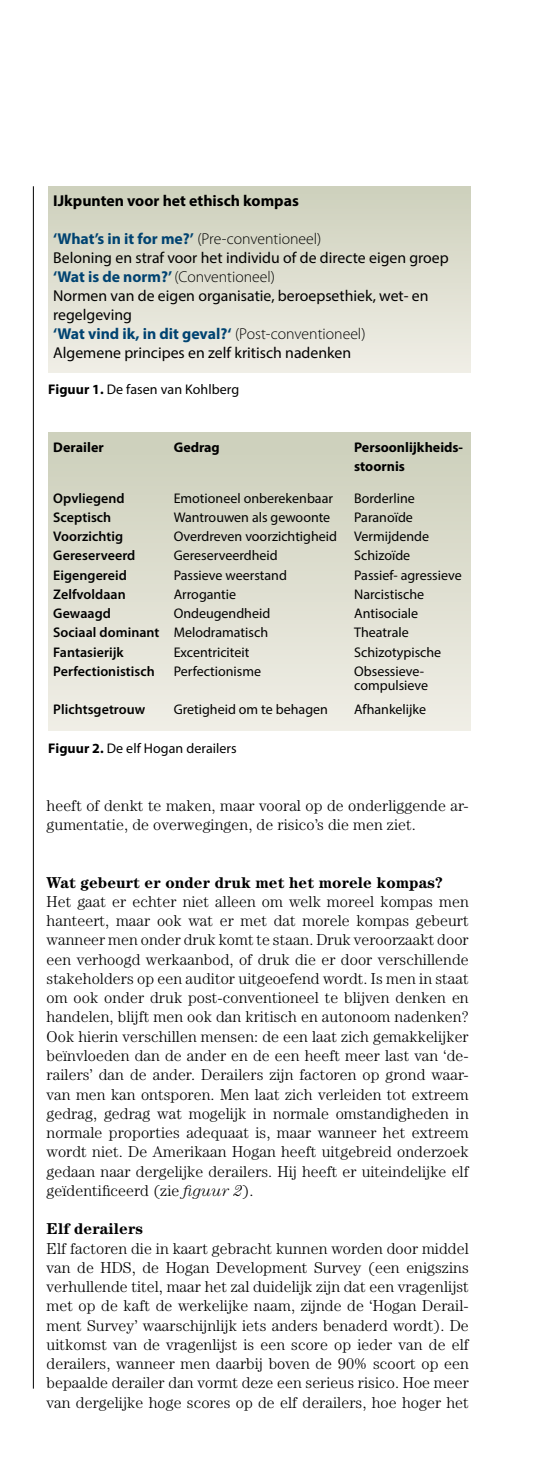
<style>
.page{position:relative;width:537px;height:1474px;background:#fff}
.page>*{position:absolute;margin:0;border:0;box-sizing:border-box;transform-origin:0 0}
.t1{font:300 15.75px/19.2px "Century LT";letter-spacing:.005em;color:#000;text-align:justify}
.t2{font:15.75px/18.9px "Myriad Pro";color:#000}
.t3{font:700 15.75px "Century LT";letter-spacing:.005em;color:#000}
.t4{font:700 15.75px "Myriad Pro";color:#000}
.t5{font:14px/19.2px "Myriad Pro";color:#000}
.t6{font:600 14px/19.2px "Myriad Pro";letter-spacing:.005em;color:#000}
.t7{font:700 14px/19.2px "Myriad Pro";color:#000}
.s1{font-weight:700;color:#004371}
.s2{font-weight:300}
.s3{font-weight:700}
.s4{font-style:italic}
</style>
<div class="page">
<hr style="left:33px;top:186px;width:1px;height:1202px;background:#000">
<div style="left:48px;top:186px;width:422px;height:186px;background:linear-gradient(to bottom,#cdd0bc,#f0eee6)"></div>
<div style="left:48px;top:433px;width:422px;height:297px;background:linear-gradient(to bottom,#cccfbb,#f0eee6)"></div>
<p class="t4" style="left:53px;top:191px;width:247px">IJkpunten voor het ethisch kompas</p>
<p class="t2" style="left:53px;top:229px;width:397px"><span class="s1">‘What’s in it for me?’</span> <span class="s2">(Pre-conventioneel)<br></span>Beloning en straf voor het individu of de directe eigen groep <span class="s1">‘Wat is de norm?’</span> <span class="s2">(Conventioneel)<br></span>Normen van de eigen organisatie, beroepsethiek, wet- en regelgeving<br><span class="s1">‘Wat vind ik, in dit geval?‘</span> <span class="s2">(Post-conventioneel)<br></span>Algemene principes en zelf kritisch nadenken</p>
<p class="t5" style="left:48px;top:379px;width:192px"><span class="s3">Figuur 1.</span> De fasen van Kohlberg</p>
<p class="t7" style="left:53px;top:437px;width:52px">Derailer</p>
<p class="t7" style="left:173px;top:437px;width:48px">Gedrag</p>
<p class="t7" style="left:354px;top:437px;width:110px">Persoonlijkheids&shy;stoornis</p>
<p class="t5" style="left:173px;top:488px;width:161px">Emotioneel onberekenbaar</p>
<p class="t5" style="left:354px;top:488px;width:62px">Borderline</p>
<p class="t5" style="left:173px;top:507px;width:158px">Wantrouwen als gewoonte</p>
<p class="t6" style="left:53px;top:488px;width:108px">Opvliegend<br>Sceptisch<br>Voorzichtig<br>Gereserveerd<br>Eigengereid<br>Zelfvoldaan<br>Gewaagd<br>Sociaal dominant<br>Fantasierijk<br>Perfectionistisch</p>
<p class="t6" style="left:53px;top:699px;width:94px">Plichtsgetrouw</p>
<p class="t5" style="left:173px;top:507px;width:257px;text-indent:180px">Paranoïde<br>Overdreven voorzichtigheid Vermijdende<br>Gereserveerdheid</p>
<p class="t5" style="left:354px;top:545px;width:58px">Schizoïde</p>
<p class="t5" style="left:173px;top:565px;width:115px">Passieve weerstand</p>
<p class="t5" style="left:354px;top:565px;width:109px">Passief- agressieve</p>
<p class="t5" style="left:173px;top:584px;width:64px">Arrogantie</p>
<p class="t5" style="left:354px;top:584px;width:71px">Narcistische</p>
<p class="t5" style="left:173px;top:603px;width:98px">Ondeugendheid</p>
<p class="t5" style="left:354px;top:603px;width:65px">Antisociale</p>
<p class="t5" style="left:173px;top:622px;width:96px">Melodramatisch</p>
<p class="t5" style="left:354px;top:622px;width:56px">Theatrale</p>
<p class="t5" style="left:173px;top:642px;width:77px">Excentriciteit</p>
<p class="t5" style="left:354px;top:642px;width:89px">Schizotypische</p>
<p class="t5" style="left:173px;top:661px;width:89px">Perfectionisme</p>
<p class="t5" style="left:354px;top:664px;width:75px;line-height:14px">Obsessieve&shy;compulsieve</p>
<p class="t5" style="left:173px;top:699px;width:156px">Gretigheid om te behagen</p>
<p class="t5" style="left:354px;top:699px;width:73px">Afhankelijke</p>
<p class="t5" style="left:48px;top:738px;width:190px"><span class="s3">Figuur 2.</span> De elf Hogan derailers</p>
<p class="t1" style="left:47px;top:795px;width:423px">heeft of denkt te maken, maar vooral op de onderliggende ar&shy;gumentatie, de overwegingen, de risico’s die men ziet.</p>
<p class="t3" style="left:47px;top:873px;width:397px">Wat gebeurt er onder druk met het morele kompas?</p>
<p class="t1" style="left:47px;top:891px;width:423px">Het gaat er echter niet alleen om welk moreel kompas men hanteert, maar ook wat er met dat morele kompas gebeurt wanneer men onder druk komt te staan. Druk veroorzaakt door een verhoogd werkaanbod, of druk die er door verschillende stakeholders op een auditor uitgeoefend wordt. Is men in staat om ook onder druk post-conventioneel te blijven denken en handelen, blijft men ook dan kritisch en autonoom nadenken?<br>Ook hierin verschillen mensen: de een laat zich gemakkelijker beïnvloeden dan de ander en de een heeft meer last van ‘de&shy;railers’ dan de ander. Derailers zijn factoren op grond waar&shy;van men kan ontsporen. Men laat zich verleiden tot extreem gedrag, gedrag wat mogelijk in normale omstandigheden in normale proporties adequaat is, maar wanneer het extreem wordt niet. De Amerikaan Hogan heeft uitgebreid onderzoek gedaan naar dergelijke derailers. Hij heeft er uiteindelijke elf geïdentificeerd (zie <span class="s4">figuur 2</span>).</p>
<p class="t3" style="left:47px;top:1219px;width:98px">Elf derailers</p>
<p class="t1" style="left:47px;top:1238px;width:423px">Elf factoren die in kaart gebracht kunnen worden door middel van de HDS, de Hogan Development Survey (een enigszins verhullende titel, maar het zal duidelijk zijn dat een vragenlijst met op de kaft de werkelijke naam, zijnde de ‘Hogan Derail&shy;ment Survey’ waarschijnlijk iets anders benaderd wordt). De uitkomst van de vragenlijst is een score op ieder van de elf derailers, wanneer men daarbij boven de 90% scoort op een bepaalde derailer dan vormt deze een serieus risico. Hoe meer van dergelijke hoge scores op de elf derailers, hoe hoger het</p>
</div>
